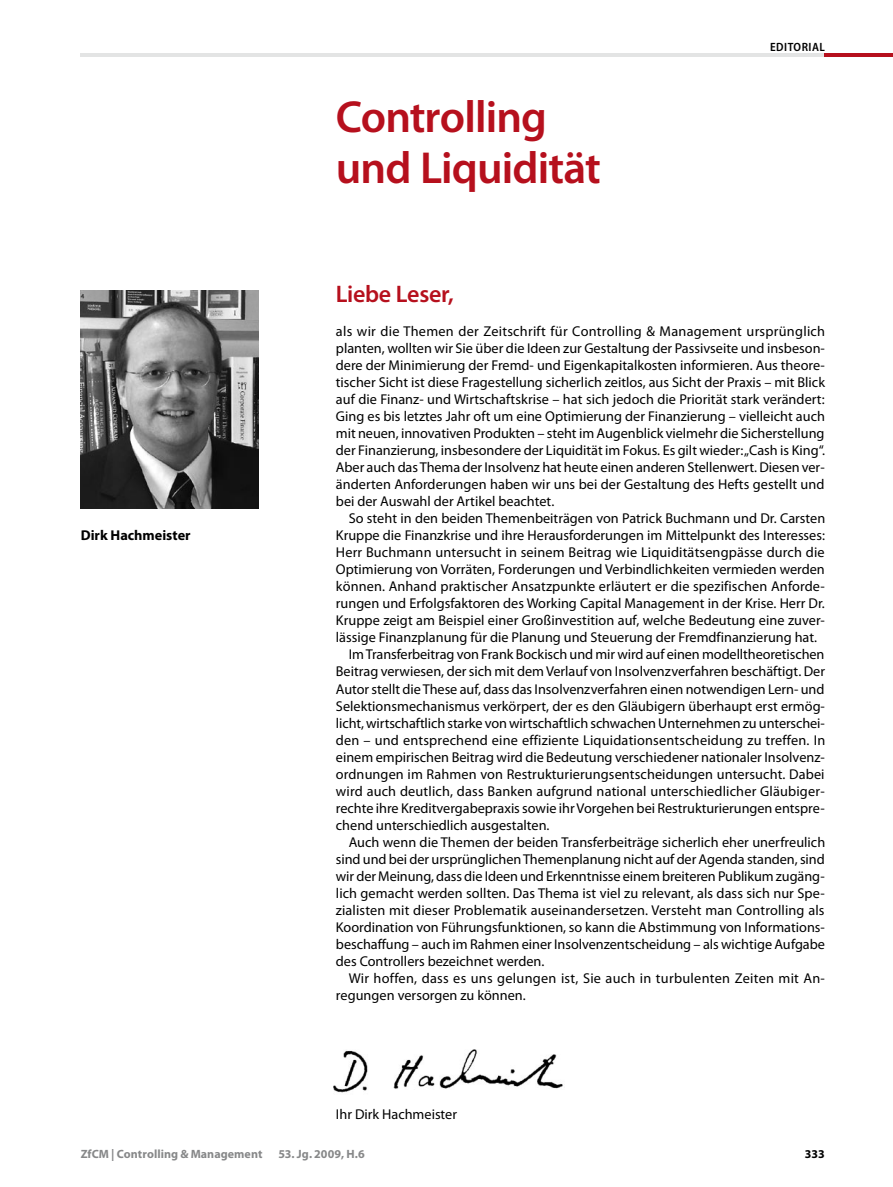
<style>
.page{position:relative;width:893px;height:1187px;background:#fff}
.page>*{position:absolute;margin:0;border:0;box-sizing:border-box;transform-origin:0 0}
.t1{font:600 45px/51px "Myriad Pro";letter-spacing:-.02em;color:#b6101d}
.t2{font:600 24px "Myriad Pro";letter-spacing:-.01em;color:#b6101d}
.t3{font:14.25px/17px "Myriad Pro";color:#000;text-align:justify}
.t4{font:14.25px "Myriad Pro";letter-spacing:.02em;color:#000}
.t5{font:700 14.25px "Myriad Pro";color:#000}
.t6{font:700 12px "Myriad Pro";letter-spacing:.005em;color:#878889}
.t7{font:600 semi-condensed 12px "Myriad Pro";letter-spacing:.04em;color:#000}
.t8{font:700 12px "Myriad Pro";color:#000}
</style>
<div class="page">
<hr style="left:81px;top:53px;width:744px;height:4px;background:#e3e4e4">
<hr style="left:825px;top:53px;width:68px;height:4px;background:#b6101d">
<img style="left:81px;top:290px;width:178px;height:218px">
<img style="left:334px;top:1049px;width:229px;height:44px">
<p class="t5" style="left:81px;top:527px;width:111px">Dirk Hachmeister</p>
<h1 class="t1" style="left:336px;top:95px;width:267px">Controlling und Liquidität</h1>
<p class="t7" style="left:770px;top:39px;width:56px">EDITORIAL</p>
<h2 class="t2" style="left:336px;top:284px;width:119px">Liebe Leser,</h2>
<p class="t3" style="left:336px;top:324px;width:491px">als wir die Themen der Zeitschrift für Controlling &amp; Management ursprünglich planten, wollten wir Sie über die Ideen zur Gestaltung der Passivseite und insbeson&shy;dere der Minimierung der Fremd- und Eigenkapitalkosten informieren. Aus theore&shy;tischer Sicht ist diese Fragestellung sicherlich zeitlos, aus Sicht der Praxis – mit Blick auf die Finanz- und Wirtschaftskrise – hat sich jedoch die Priorität stark verändert:<br>Ging es bis letztes Jahr oft um eine Optimierung der Finanzierung – vielleicht auch mit neuen, innovativen Produkten – steht im Augenblick vielmehr die Sicherstellung der Finanzierung, insbesondere der Liquidität im Fokus. Es gilt wieder: „Cash is King“.<br>Aber auch das Thema der Insolvenz hat heute einen anderen Stellenwert. Diesen ver&shy;änderten Anforderungen haben wir uns bei der Gestaltung des Hefts gestellt und bei der Auswahl der Artikel beachtet.</p>
<p class="t3" style="left:349px;top:511px;width:478px">So steht in den beiden Themenbeiträgen von Patrick Buchmann und Dr. Carsten</p>
<p class="t3" style="left:336px;top:528px;width:491px">Kruppe die Finanzkrise und ihre Herausforderungen im Mittelpunkt des Interesses:</p>
<p class="t3" style="left:336px;top:545px;width:490px">Herr Buchmann untersucht in seinem Beitrag wie Liquiditätsengpässe durch die</p>
<p class="t3" style="left:336px;top:562px;width:490px">Optimierung von Vorräten, Forderungen und Verbindlichkeiten vermieden werden</p>
<p class="t3" style="left:336px;top:579px;width:490px">können. Anhand praktischer Ansatzpunkte erläutert er die spezifischen Anforde-</p>
<p class="t3" style="left:336px;top:596px;width:490px">rungen und Erfolgsfaktoren des Working Capital Management in der Krise. Herr Dr.</p>
<p class="t3" style="left:336px;top:613px;width:490px">Kruppe zeigt am Beispiel einer Großinvestition auf, welche Bedeutung eine zuver-</p>
<p class="t3" style="left:336px;top:630px;width:483px">lässige Finanzplanung für die Planung und Steuerung der Fremdfinanzierung hat.</p>
<p class="t3" style="left:349px;top:647px;width:477px">Im Transferbeitrag von Frank Bockisch und mir wird auf einen modelltheoretischen</p>
<p class="t3" style="left:336px;top:664px;width:491px">Beitrag verwiesen, der sich mit dem Verlauf von Insolvenzverfahren beschäftigt. Der</p>
<p class="t3" style="left:336px;top:681px;width:490px">Autor stellt die These auf, dass das Insolvenzverfahren einen notwendigen Lern- und</p>
<p class="t3" style="left:336px;top:698px;width:490px">Selektionsmechanismus verkörpert, der es den Gläubigern überhaupt erst ermög-</p>
<p class="t3" style="left:336px;top:715px;width:491px">licht, wirtschaftlich starke von wirtschaftlich schwachen Unternehmen zu unterschei-</p>
<p class="t3" style="left:336px;top:732px;width:491px">den – und entsprechend eine effiziente Liquidationsentscheidung zu treffen. In</p>
<p class="t3" style="left:336px;top:749px;width:490px">einem empirischen Beitrag wird die Bedeutung verschiedener nationaler Insolvenz-</p>
<p class="t3" style="left:336px;top:766px;width:490px">ordnungen im Rahmen von Restrukturierungsentscheidungen untersucht. Dabei</p>
<p class="t3" style="left:336px;top:783px;width:490px">wird auch deutlich, dass Banken aufgrund national unterschiedlicher Gläubiger-</p>
<p class="t3" style="left:336px;top:800px;width:490px">rechte ihre Kreditvergabepraxis sowie ihr Vorgehen bei Restrukturierungen entspre-</p>
<p class="t3" style="left:336px;top:817px;width:215px">chend unterschiedlich ausgestalten.</p>
<p class="t3" style="left:349px;top:834px;width:478px">Auch wenn die Themen der beiden Transferbeiträge sicherlich eher unerfreulich</p>
<p class="t3" style="left:336px;top:851px;width:490px">sind und bei der ursprünglichen Themenplanung nicht auf der Agenda standen, sind</p>
<p class="t3" style="left:336px;top:868px;width:490px">wir der Meinung, dass die Ideen und Erkenntnisse einem breiteren Publikum zugäng-</p>
<p class="t3" style="left:336px;top:885px;width:490px">lich gemacht werden sollten. Das Thema ist viel zu relevant, als dass sich nur Spe-</p>
<p class="t3" style="left:336px;top:902px;width:490px">zialisten mit dieser Problematik auseinandersetzen. Versteht man Controlling als</p>
<p class="t3" style="left:336px;top:919px;width:490px">Koordination von Führungsfunktionen, so kann die Abstimmung von Informations-</p>
<p class="t3" style="left:336px;top:936px;width:490px">beschaffung – auch im Rahmen einer Insolvenzentscheidung – als wichtige Aufgabe</p>
<p class="t3" style="left:336px;top:953px;width:210px">des Controllers bezeichnet werden.</p>
<p class="t4" style="left:349px;top:972px;width:478px">Wir hoffen, dass es uns gelungen ist, Sie auch in turbulenten Zeiten mit An-</p>
<p class="t3" style="left:336px;top:987px;width:191px">regungen versorgen zu können.</p>
<p class="t3" style="left:336px;top:1106px;width:123px">Ihr Dirk Hachmeister</p>
<p class="t6" style="left:81px;top:1146px;width:183px">ZfCM | Controlling &amp; Management</p>
<p class="t6" style="left:278px;top:1146px;width:88px">53. Jg. 2009, H.6</p>
<p class="t8" style="left:805px;top:1146px;width:21px">333</p>
</div>
